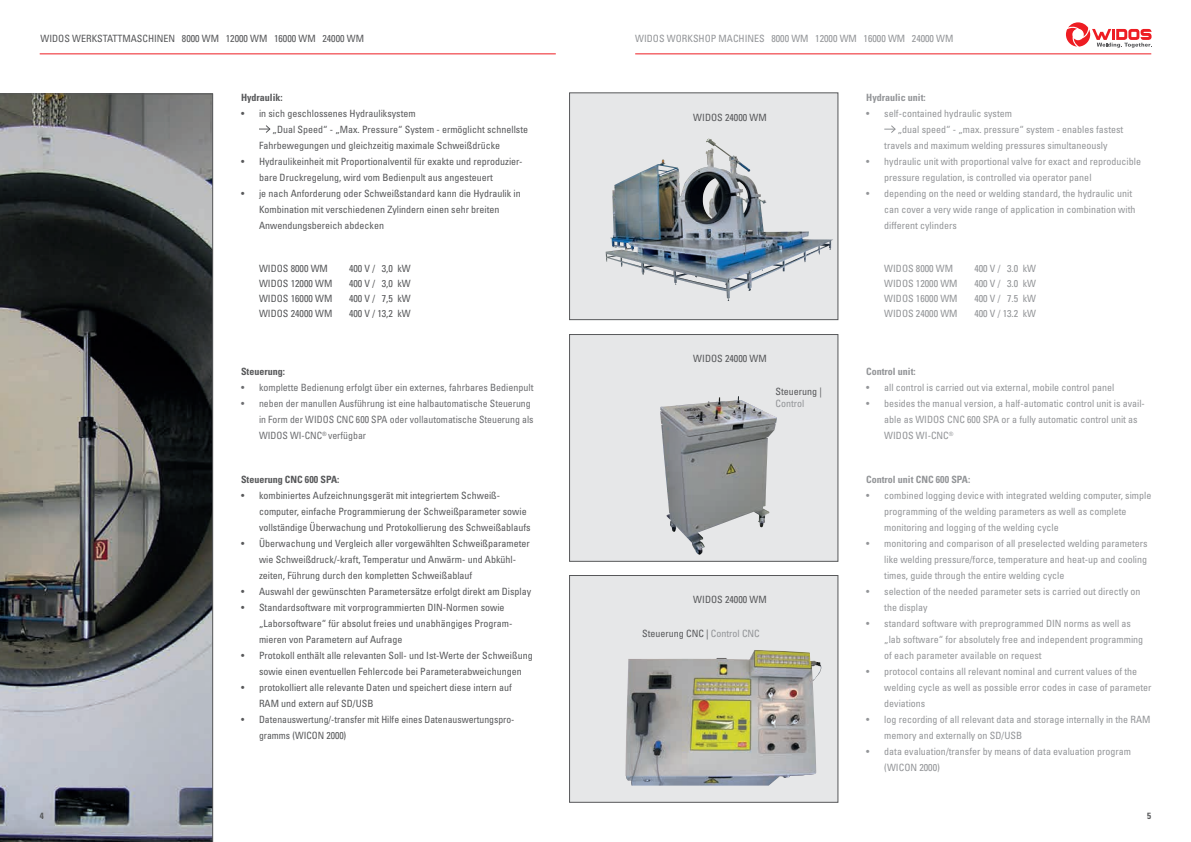
<style>
.page{position:relative;width:1191px;height:842px;background:#fff}
.page>*{position:absolute;margin:0;border:0;box-sizing:border-box;transform-origin:0 0}
.t1{font:condensed 10px/16px "Univers LT Pro";color:#939598}
.t2{font:condensed 10px/16px "Univers LT Pro";color:#57585a}
.t3{font:condensed 10px/16px "Univers LT Pro";color:#6c6d70}
.t4{font:700 condensed 10px "Univers LT Pro";color:#939598}
.t5{font:700 condensed 10px "Univers LT Pro";color:#57585a}
.t6{font:700 condensed 9px "Univers LT Pro";color:#57585a}
.s1{color:#939598}
</style>
<div class="page">
<svg style="left:0;top:93px;width:213px;height:749px;background:#686a6a"></svg>
<svg style="left:259px;top:125px;width:12px;height:8px"></svg>
<div style="left:569px;top:92px;width:269px;height:228px;background:#e6e7e8;border:1px solid #57585a"></div>
<div style="left:569px;top:334px;width:269px;height:228px;background:#e6e7e8;border:1px solid #57585a"></div>
<svg style="left:884px;top:125px;width:12px;height:8px"></svg>
<div style="left:569px;top:575px;width:269px;height:228px;background:#e6e7e8;border:1px solid #57585a"></div>
<img style="left:605px;top:139px;width:228px;height:162px">
<img style="left:625px;top:650px;width:196px;height:135px">
<img style="left:660px;top:396px;width:117px;height:159px">
<hr style="left:40px;top:53px;width:516px;height:1px;background:#ee1d23">
<hr style="left:635px;top:53px;width:516px;height:1px;background:#ee1d23">
<svg style="left:1066px;top:22px;width:85px;height:26px"></svg>
<p class="t2" style="left:41px;top:30px;width:325px">WIDOS WERKSTATTMASCHINEN 8000 WM 12000 WM 16000 WM 24000 WM</p>
<p class="t5" style="left:241px;top:91px;width:43px">Hydraulik:</p>
<p class="t2" style="left:241px;top:105px;width:176px">• in sich geschlossenes Hydrauliksystem</p>
<p class="t2" style="left:273px;top:121px;width:257px">„Dual Speed“ - „Max. Pressure“ System - ermöglicht schnellste</p>
<p class="t2" style="left:259px;top:137px;width:243px">Fahrbewegungen und gleichzeitig maximale Schweißdrücke</p>
<p class="t2" style="left:259px;top:153px;width:265px;text-indent:-18px">• Hydraulikeinheit mit Proportionalventil für exakte und reproduzier&shy;bare Druckregelung, wird vom Bedienpult aus angesteuert</p>
<p class="t2" style="left:259px;top:185px;width:263px;text-indent:-18px">• je nach Anforderung oder Schweißstandard kann die Hydraulik in<br>Kombination mit verschiedenen Zylindern einen sehr breiten<br>Anwendungsbereich abdecken</p>
<p class="t2" style="left:259px;top:260px;width:70px">WIDOS 8000 WM</p>
<p class="t2" style="left:349px;top:260px;width:63px">400 V / 3,0 kW</p>
<p class="t2" style="left:259px;top:275px;width:75px">WIDOS 12000 WM</p>
<p class="t2" style="left:349px;top:275px;width:63px">400 V / 3,0 kW</p>
<p class="t2" style="left:259px;top:290px;width:75px">WIDOS 16000 WM</p>
<p class="t2" style="left:349px;top:290px;width:63px">400 V / 7,5 kW</p>
<p class="t2" style="left:259px;top:305px;width:75px">WIDOS 24000 WM</p>
<p class="t2" style="left:349px;top:305px;width:63px">400 V / 13,2 kW</p>
<p class="t5" style="left:241px;top:365px;width:45px">Steuerung:</p>
<p class="t3" style="left:241px;top:379px;width:294px">• komplette Bedienung erfolgt über ein externes, fahrbares Bedienpult</p>
<p class="t3" style="left:259px;top:395px;width:276px;text-indent:-18px">• neben der manullen Ausführung ist eine halbautomatische Steuerung in Form der WIDOS CNC 600 SPA oder vollautomatische Steuerung als<br>WIDOS WI-CNC<sup>®</sup> verfügbar</p>
<p class="t5" style="left:241px;top:473px;width:100px">Steuerung CNC 600 SPA:</p>
<p class="t2" style="left:259px;top:487px;width:273px;text-indent:-18px">• kombiniertes Aufzeichnungsgerät mit integriertem Schweiß&shy;computer, einfache Programmierung der Schweißparameter sowie vollständige Überwachung und Protokollierung des Schweißablaufs</p>
<p class="t2" style="left:259px;top:535px;width:272px;text-indent:-18px">• Überwachung und Vergleich aller vorgewählten Schweißparameter wie Schweißdruck/-kraft, Temperatur und Anwärm- und Abkühl&shy;zeiten, Führung durch den kompletten Schweißablauf</p>
<p class="t2" style="left:241px;top:583px;width:292px">• Auswahl der gewünschten Parametersätze erfolgt direkt am Display</p>
<p class="t2" style="left:259px;top:599px;width:255px;text-indent:-18px">• Standardsoftware mit vorprogrammierten DIN-Normen sowie „Laborsoftware“ für absolut freies und unabhängiges Program&shy;mieren von Parametern auf Aufrage</p>
<p class="t2" style="left:259px;top:647px;width:275px;text-indent:-18px">• Protokoll enthält alle relevanten Soll- und Ist-Werte der Schweißung sowie einen eventuellen Fehlercode bei Parameterabweichungen</p>
<p class="t2" style="left:259px;top:679px;width:254px;text-indent:-18px">• protokolliert alle relevante Daten und speichert diese intern auf<br>RAM und extern auf SD/USB</p>
<p class="t2" style="left:259px;top:711px;width:257px;text-indent:-18px">• Datenauswertung/-transfer mit Hilfe eines Datenauswertungspro&shy;gramms (WICON 2000)</p>
<p class="t1" style="left:635px;top:30px;width:320px">WIDOS WORKSHOP MACHINES 8000 WM 12000 WM 16000 WM 24000 WM</p>
<p class="t2" style="left:693px;top:109px;width:75px">WIDOS 24000 WM</p>
<p class="t2" style="left:693px;top:350px;width:75px">WIDOS 24000 WM</p>
<p class="t2" style="left:775px;top:383px;width:48px">Steuerung |</p>
<p class="t1" style="left:775px;top:395px;width:30px">Control</p>
<p class="t2" style="left:693px;top:591px;width:75px">WIDOS 24000 WM</p>
<p class="t2" style="left:642px;top:626px;width:119px">Steuerung CNC | <span class="s1">Control CNC</span></p>
<p class="t4" style="left:866px;top:91px;width:61px">Hydraulic unit:</p>
<p class="t1" style="left:866px;top:105px;width:147px">• self-contained hydraulic system</p>
<p class="t1" style="left:898px;top:121px;width:227px">„dual speed“ - „max. pressure“ system - enables fastest</p>
<p class="t1" style="left:884px;top:137px;width:225px">travels and maximum welding pressures simultaneously</p>
<p class="t1" style="left:884px;top:153px;width:258px;text-indent:-18px">• hydraulic unit with proportional valve for exact and reproducible pressure regulation, is controlled via operator panel</p>
<p class="t1" style="left:884px;top:185px;width:253px;text-indent:-18px">• depending on the need or welding standard, the hydraulic unit can cover a very wide range of application in combination with different cylinders</p>
<p class="t1" style="left:884px;top:260px;width:70px">WIDOS 8000 WM</p>
<p class="t1" style="left:974px;top:260px;width:63px">400 V / 3.0 kW</p>
<p class="t1" style="left:884px;top:275px;width:75px">WIDOS 12000 WM</p>
<p class="t1" style="left:974px;top:275px;width:63px">400 V / 3.0 kW</p>
<p class="t1" style="left:884px;top:290px;width:75px">WIDOS 16000 WM</p>
<p class="t1" style="left:974px;top:290px;width:63px">400 V / 7.5 kW</p>
<p class="t1" style="left:884px;top:305px;width:75px">WIDOS 24000 WM</p>
<p class="t1" style="left:974px;top:305px;width:63px">400 V / 13.2 kW</p>
<p class="t4" style="left:866px;top:365px;width:51px">Control unit:</p>
<p class="t1" style="left:866px;top:379px;width:249px">• all control is carried out via external, mobile control panel</p>
<p class="t1" style="left:884px;top:395px;width:262px;text-indent:-18px">• besides the manual version, a half-automatic control unit is avail&shy;able as WIDOS CNC 600 SPA or a fully automatic control unit as<br>WIDOS WI-CNC<sup>®</sup></p>
<p class="t4" style="left:866px;top:473px;width:105px">Control unit CNC 600 SPA:</p>
<p class="t1" style="left:884px;top:487px;width:269px;text-indent:-18px">• combined logging device with integrated welding computer, simple programming of the welding parameters as well as complete monitoring and logging of the welding cycle</p>
<p class="t1" style="left:884px;top:535px;width:265px;text-align:justify;text-indent:-18px">• monitoring and comparison of all preselected welding parameters like welding pressure/force, temperature and heat-up and cooling times, guide through the entire welding cycle</p>
<p class="t1" style="left:884px;top:583px;width:258px;text-indent:-18px">• selection of the needed parameter sets is carried out directly on the display</p>
<p class="t1" style="left:884px;top:615px;width:260px;text-indent:-18px">• standard software with preprogrammed DIN norms as well as „lab software“ for absolutely free and independent programming of each parameter available on request</p>
<p class="t1" style="left:884px;top:663px;width:269px;text-indent:-18px">• protocol contains all relevant nominal and current values of the welding cycle as well as possible error codes in case of parameter deviations</p>
<p class="t1" style="left:884px;top:711px;width:268px;text-indent:-18px">• log recording of all relevant data and storage internally in the RAM memory and externally on SD/USB</p>
<p class="t1" style="left:884px;top:743px;width:248px;text-indent:-18px">• data evaluation/transfer by means of data evaluation program (WICON 2000)</p>
<p class="t6" style="left:40px;top:811px;width:5px">4</p>
<p class="t6" style="left:1147px;top:811px;width:5px">5</p>
</div>
